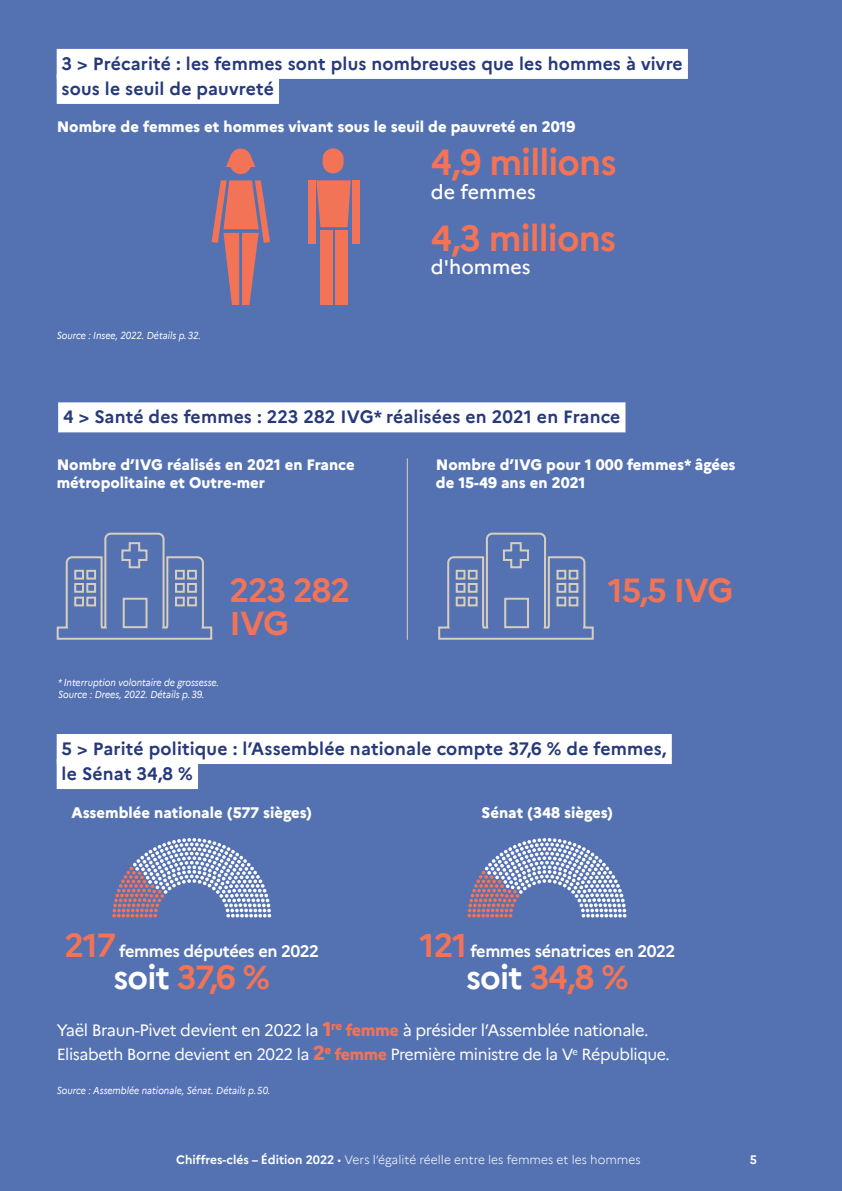
<style>
.page{position:relative;width:842px;height:1191px;background:#5472b2}
.page>*{position:absolute;margin:0;border:0;box-sizing:border-box;transform-origin:0 0}
.t1{font:700 35.8px "Marianne";letter-spacing:-.025em;color:#f37356}
.t2{font:700 32.8px "Marianne";letter-spacing:-.03em;color:#f37356}
.t3{font:500 19.6px "Marianne";color:#fff}
.H1_CHAP_1{font:700 17.6px/25px "Marianne";letter-spacing:.01em;color:#26397b}
.t4{font:16.4px "Marianne";letter-spacing:-.025em;color:#fff}
.t5{font:700 16.4px "Marianne";letter-spacing:-.025em;color:#fff}
.t6{font:16px "Marianne";letter-spacing:-.025em;color:#fff}
.t7{font:800 15px/18px "Marianne";color:#fff}
.t8{font:300 12px "Marianne";color:#fff}
.t9{font:700 12px "Marianne";color:#fff}
.Sources{font:italic 10px "Marianne";color:#fff;scale:.91 1}
.s1{font-size:32.8px;color:#f37356}
.s2{color:#fff}
.s3{font-weight:800;font-size:20px;color:#f37356}
.s4{font-weight:800;color:#f37356}
.s5{font-weight:700}
</style>
<div class="page">
<svg style="left:112px;top:838px;width:159px;height:79px"></svg>
<svg style="left:467px;top:838px;width:159px;height:79px"></svg>
<div style="left:57px;top:49px;width:631px;height:30px;background:#fff"></div>
<div style="left:57px;top:74px;width:222px;height:30px;background:#fff"></div>
<div style="left:58px;top:402px;width:567px;height:30px;background:#fff"></div>
<svg style="left:56px;top:532px;width:157px;height:108px"></svg>
<svg style="left:438px;top:532px;width:156px;height:108px"></svg>
<hr style="left:407px;top:458px;width:1px;height:182px;background:#d8cebc">
<div style="left:57px;top:734px;width:615px;height:30px;background:#fff"></div>
<div style="left:57px;top:759px;width:141px;height:30px;background:#fff"></div>
<svg style="left:212px;top:148px;width:58px;height:157px"></svg>
<svg style="left:316px;top:180px;width:35px;height:47px;background:#de7261"></svg>
<div style="left:323px;top:148px;width:21px;height:25px;background:#f37356;border-radius:10px"></div>
<div style="left:320px;top:231px;width:13px;height:74px;background:#f37356"></div>
<div style="left:335px;top:231px;width:13px;height:74px;background:#f37356"></div>
<div style="left:308px;top:180px;width:7px;height:63px;background:#f37356"></div>
<div style="left:352px;top:180px;width:7px;height:63px;background:#f37356"></div>
<p class="H1_CHAP_1" style="left:62px;top:50px;width:623px">3 &gt; Précarité : les femmes sont plus nombreuses que les hommes à vivre sous le seuil de pauvreté</p>
<p class="t7" style="left:57px;top:116px;width:520px">Nombre de femmes et hommes vivant sous le seuil de pauvreté en 2019</p>
<p class="t1" style="left:431px;top:135px;width:187px">4,9 millions</p>
<p class="t3" style="left:431px;top:176px;width:106px">de femmes</p>
<p class="Sources" style="left:57px;top:328px;width:160px">Source : Insee, 2022. Détails p.32.</p>
<p class="t1" style="left:431px;top:210px;width:187px">4,3 millions</p>
<p class="t3" style="left:431px;top:252px;width:101px">d'hommes</p>
<p class="H1_CHAP_1" style="left:63px;top:403px;width:559px">4 &gt; Santé des femmes : 223 282 IVG* réalisées en 2021 en France</p>
<p class="t7" style="left:57px;top:454px;width:300px">Nombre d’IVG réalisés en 2021 en France métropolitaine et Outre-mer</p>
<p class="t7" style="left:436px;top:454px;width:301px">Nombre d’IVG pour 1 000 femmes* âgées de 15-49 ans en 2021</p>
<p class="t2" style="left:230px;top:565px;width:122px">223 282</p>
<p class="t2" style="left:230px;top:598px;width:61px">IVG</p>
<p class="Sources" style="left:58px;top:674px;width:178px">* Interruption volontaire de grossesse.</p>
<p class="Sources" style="left:58px;top:686px;width:162px">Source : Drees, 2022. Détails p.39.</p>
<p class="t2" style="left:608px;top:565px;width:127px">15,5 IVG</p>
<p class="H1_CHAP_1" style="left:62px;top:735px;width:607px">5 &gt; Parité politique : l’Assemblée nationale compte 37,6 % de femmes, le Sénat 34,8 %</p>
<p class="t7" style="left:71px;top:802px;width:242px">Assemblée nationale (577 sièges)</p>
<p class="t7" style="left:482px;top:802px;width:133px">Sénat (348 sièges)</p>
<p class="t5" style="left:64px;top:938px;width:256px"><span class="s1">217</span> femmes députées en 2022</p>
<p class="t2" style="left:113px;top:952px;width:158px"><span class="s2">soit</span> 37,6 %</p>
<p class="t4" style="left:57px;top:1017px;width:593px">Yaël Braun-Pivet devient en 2022 la <span class="s3">1</span><sup>re</sup> <span class="s4">femme</span> à présider l’Assemblée nationale.</p>
<p class="t6" style="left:57px;top:1042px;width:615px">Elisabeth Borne devient en 2022 la <span class="s3">2</span><sup>e</sup> <span class="s4">femme</span> Première ministre de la V<sup>e</sup> République.</p>
<p class="t5" style="left:420px;top:938px;width:257px"><span class="s1">121</span> femmes sénatrices en 2022</p>
<p class="t2" style="left:466px;top:952px;width:164px"><span class="s2">soit</span> 34,8 %</p>
<p class="Sources" style="left:57px;top:1082px;width:236px">Source : Assemblée nationale, Sénat. Détails p.50.</p>
<p class="t8" style="left:176px;top:1150px;width:466px"><span class="s5">Chiffres-clés – Édition 2022</span> • Vers l’égalité réelle entre les femmes et les hommes</p>
<p class="t9" style="left:750px;top:1150px;width:9px">5</p>
</div>
